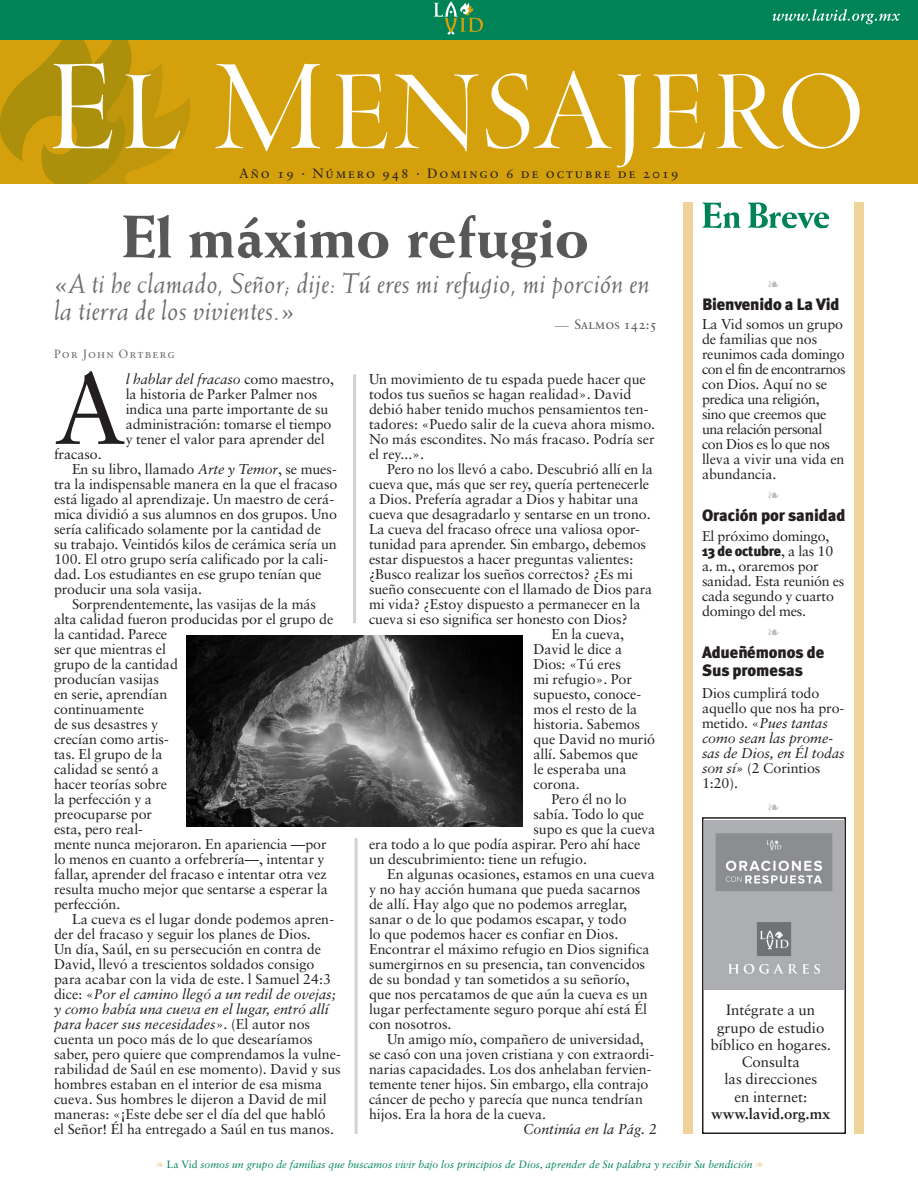
<style>
.page{position:relative;width:918px;height:1188px;background:#fff}
.page>*{position:absolute;margin:0;border:0;box-sizing:border-box;transform-origin:0 0}
.Primer_párrafo_porta{font:100.2px "Sabon";color:#231f20}
.Título_portada{font:800 60px "Weiss";letter-spacing:-.005em;color:#57585a}
.Título_portada-2{font:italic 28.5px/27px "Weiss";letter-spacing:.005em;color:#6c6d70}
.t1{font:900 16.5px/18px "Meta Plus";letter-spacing:-.005em;color:#231f20}
.t2{font:15px/17.2px "Sabon";color:#231f20;text-align:center}
.t3{font:700 15px "Sabon";letter-spacing:-.005em;color:#231f20}
.Texto_portada{font:14.25px/15px "Sabon";letter-spacing:-.005em;color:#231f20}
.Primer_párrafo_porta-2{font:14.25px/15px "Sabon";letter-spacing:-.005em;color:#231f20}
.t4{font:italic 14.25px "Sabon";color:#231f20}
.t5{font:13.5px "Sabon Roman SC";letter-spacing:.145em;color:#231f20}
.Título_portada-3{font:13.5px "Sabon Roman SC";letter-spacing:-.005em;color:#57585a}
.Subítulo_portada{font:12px "Sabon Roman SC";letter-spacing:.1em;color:#6c6d70}
.t6{font:italic 10.5px "Sabon";color:#008457}
.s1{font-family:"Weiss";font-style:italic;color:#6c6d70}
.s2{font-style:italic}
.s3{font-family:"Meta Plus";font-weight:900}
.s4{color:#f1ddb1}
.s5{font-style:normal}
</style>
<div class="page">
<div style="left:0;top:39px;width:918px;height:145px;background:#d4a00c"></div>
<div style="left:0;top:0;width:918px;height:39px;background:#008457"></div>
<svg style="left:433px;top:1px;width:50px;height:34px"></svg>
<svg style="left:772px;top:9px;width:128px;height:15px"></svg>
<div style="left:855px;top:202px;width:9px;height:932px;background:#efd39b"></div>
<div style="left:684px;top:202px;width:9px;height:932px;background:#efd39b"></div>
<svg style="left:702px;top:202px;width:38px;height:26px"></svg>
<svg style="left:748px;top:203px;width:81px;height:25px"></svg>
<svg style="left:0;top:39px;width:190px;height:145px"></svg>
<svg style="left:215px;top:64px;width:106px;height:88px"></svg>
<svg style="left:335px;top:73px;width:53px;height:76px"></svg>
<svg style="left:394px;top:74px;width:85px;height:77px"></svg>
<svg style="left:486px;top:70px;width:155px;height:97px"></svg>
<svg style="left:652px;top:73px;width:53px;height:76px"></svg>
<svg style="left:717px;top:73px;width:143px;height:76px"></svg>
<img style="left:186px;top:635px;width:337px;height:192px">
<hr style="left:353px;top:374px;width:3px;height:249px;background:#d1d2d4">
<hr style="left:355px;top:838px;width:3px;height:296px;background:#d1d2d4">
<div style="left:702px;top:817px;width:144px;height:317px;border:2px solid #231f20"></div>
<img style="left:705px;top:820px;width:138px;height:170px">
<p class="t5" style="left:239px;top:166px;width:441px">Año 19 · Número 948 · Domingo 6 de octubre de 2019</p>
<p class="Título_portada" style="left:122px;top:200px;width:469px">El máximo refugio</p>
<p class="Título_portada-2" style="left:54px;top:270px;width:598px">«A ti he clamado, Señor; dije: Tú eres mi refugio, mi porción en la tierra de los vivientes.»</p>
<p class="Título_portada-3" style="left:555px;top:317px;width:103px"><span class="s1">—</span> Salmos 142:5</p>
<p class="Subítulo_portada" style="left:54px;top:346px;width:122px">Por John Ortberg</p>
<p class="Primer_párrafo_porta" style="left:54px;top:349px;width:74px">A</p>
<p class="Primer_párrafo_porta-2" style="left:126px;top:371px;width:210px"><span class="s2">l hablar del fracaso</span> como maestro, la historia de Parker Palmer nos indica una parte importante de su administración: tomarse el tiempo y tener el valor para aprender del</p>
<p class="Primer_párrafo_porta-2" style="left:54px;top:446px;width:49px">fracaso.</p>
<p class="Texto_portada" style="left:54px;top:461px;width:285px;text-indent:18px">En su libro, llamado <span class="s2">Arte y Temor</span>, se mues&shy;tra la indispensable manera en la que el fracaso está ligado al aprendizaje. Un maestro de cerá&shy;mica dividió a sus alumnos en dos grupos. Uno sería calificado solamente por la cantidad de su trabajo. Veintidós kilos de cerámica sería un 100. El otro grupo sería calificado por la cali&shy;dad. Los estudiantes en ese grupo tenían que producir una sola vasija.</p>
<p class="Texto_portada" style="left:54px;top:596px;width:281px;text-indent:18px">Sorprendentemente, las vasijas de la más alta calidad fueron producidas por el grupo de la cantidad. Parece<br>ser que mientras el<br>grupo de la cantidad<br>producían vasijas<br>en serie, aprendían<br>continuamente<br>de sus desastres y<br>crecían como artis-<br>tas. El grupo de la<br>calidad se sentó a<br>hacer teorías sobre<br>la perfección y a<br>preocuparse por<br>esta, pero real-<br>mente nunca mejoraron. En apariencia —por lo menos en cuanto a orfebrería—, intentar y fallar, aprender del fracaso e intentar otra vez resulta mucho mejor que sentarse a esperar la perfección.</p>
<p class="Texto_portada" style="left:54px;top:911px;width:289px;text-indent:18px">La cueva es el lugar donde podemos apren&shy;der del fracaso y seguir los planes de Dios.<br>Un día, Saúl, en su persecución en contra de David, llevó a trescientos soldados consigo para acabar con la vida de este. l Samuel 24:3 dice: «<span class="s2">Por el camino llegó a un redil de ovejas; y como había una cueva en el lugar, entró allí para hacer sus necesidades</span>». (El autor nos cuenta un poco más de lo que desearíamos saber, pero quiere que comprendamos la vulne&shy;rabilidad de Saúl en ese momento). David y sus hombres estaban en el interior de esa misma cueva. Sus hombres le dijeron a David de mil maneras: «¡Este debe ser el día del que habló<br>el Señor! Él ha entregado a Saúl en tus manos.</p>
<p class="Texto_portada" style="left:369px;top:371px;width:288px">Un movimiento de tu espada puede hacer que todos tus sueños se hagan realidad». David debió haber tenido muchos pensamientos ten&shy;tadores: «Puedo salir de la cueva ahora mismo.<br>No más escondites. No más fracaso. Podría ser el rey...».</p>
<p class="Texto_portada" style="left:369px;top:461px;width:285px;text-indent:18px">Pero no los llevó a cabo. Descubrió allí en la cueva que, más que ser rey, quería pertenecerle a Dios. Prefería agradar a Dios y habitar una cueva que desagradarlo y sentarse en un trono.<br>La cueva del fracaso ofrece una valiosa opor&shy;tunidad para aprender. Sin embargo, debemos estar dispuestos a hacer preguntas valientes: ¿Busco realizar los sueños correctos? ¿Es mi sueño consecuente con el llamado de Dios para mi vida? ¿Estoy dispuesto a permanecer en la cueva si eso significa ser honesto con Dios?</p>
<p class="Texto_portada" style="left:533px;top:626px;width:123px;text-indent:18px">En la cueva,<br>David le dice a<br>Dios: «Tú eres<br>mi refugio». Por supuesto, conoce&shy;mos el resto de la historia. Sabemos que David no murió allí. Sabemos que<br>le esperaba una corona.</p>
<p class="Texto_portada" style="left:551px;top:791px;width:77px">Pero él no lo</p>
<p class="Texto_portada" style="left:533px;top:806px;width:112px">sabía. Todo lo que</p>
<p class="Texto_portada" style="left:533px;top:821px;width:123px">supo es que la cueva</p>
<p class="Texto_portada" style="left:369px;top:836px;width:273px">era todo a lo que podía aspirar. Pero ahí hace</p>
<p class="Texto_portada" style="left:369px;top:851px;width:219px">un descubrimiento: tiene un refugio.</p>
<p class="Texto_portada" style="left:369px;top:866px;width:287px;text-indent:18px">En algunas ocasiones, estamos en una cueva y no hay acción humana que pueda sacarnos de allí. Hay algo que no podemos arreglar, sanar o de lo que podamos escapar, y todo<br>lo que podemos hacer es confiar en Dios.<br>Encontrar el máximo refugio en Dios significa sumergirnos en su presencia, tan convencidos de su bondad y tan sometidos a su señorío, que nos percatamos de que aún la cueva es un lugar perfectamente seguro porque ahí está Él con nosotros.</p>
<p class="Texto_portada" style="left:369px;top:1031px;width:287px;text-indent:18px">Un amigo mío, compañero de universidad, se casó con una joven cristiana y con extraordi&shy;narias capacidades. Los dos anhelaban fervien&shy;temente tener hijos. Sin embargo, ella contrajo cáncer de pecho y parecía que nunca tendrían hijos. Era la hora de la cueva.</p>
<p class="t4" style="left:523px;top:1121px;width:135px">Continúa en la Pág. 2</p>
<p class="t1" style="left:702px;top:295px;width:139px">Bienvenido a La Vid</p>
<p class="Texto_portada" style="left:702px;top:317px;width:145px">La Vid somos un grupo de familias que nos reunimos cada domingo con el fin de encontrarnos con Dios. Aquí no se predica una religión, sino que creemos que una relación personal con Dios es lo que nos lleva a vivir una vida en abundancia.</p>
<p class="t1" style="left:702px;top:507px;width:145px">Oración por sanidad</p>
<p class="Texto_portada" style="left:702px;top:528px;width:144px">El próximo domingo,<br><span class="s3">13 de octubre</span>, a las 10 a. m., oraremos por sanidad. Esta reunión es cada segundo y cuarto domingo del mes.</p>
<p class="t1" style="left:702px;top:643px;width:124px">Adueñémonos de<br>Sus promesas</p>
<p class="Texto_portada" style="left:702px;top:686px;width:144px">Dios cumplirá todo aquello que nos ha pro&shy;metido. «<span class="s2">Pues tantas como sean las prome&shy;sas de Dios, en Él todas son sí»</span> (2 Corintios<br>1:20).</p>
<p class="t2" style="left:710px;top:1001px;width:122px">Intégrate a un grupo de estudio bíblico en hogares.<br>Consulta<br>las direcciones<br>en internet:</p>
<p class="t3" style="left:711px;top:1104px;width:121px">www.lavid.org.mx</p>
<p class="t6" style="left:156px;top:1158px;width:609px"><span class="s4">❧</span> <span class="s5">La Vid</span> somos un grupo de familias que buscamos vivir bajo los principios de Dios, aprender de Su palabra y recibir Su bendición <span class="s4">❧</span></p>
</div>
